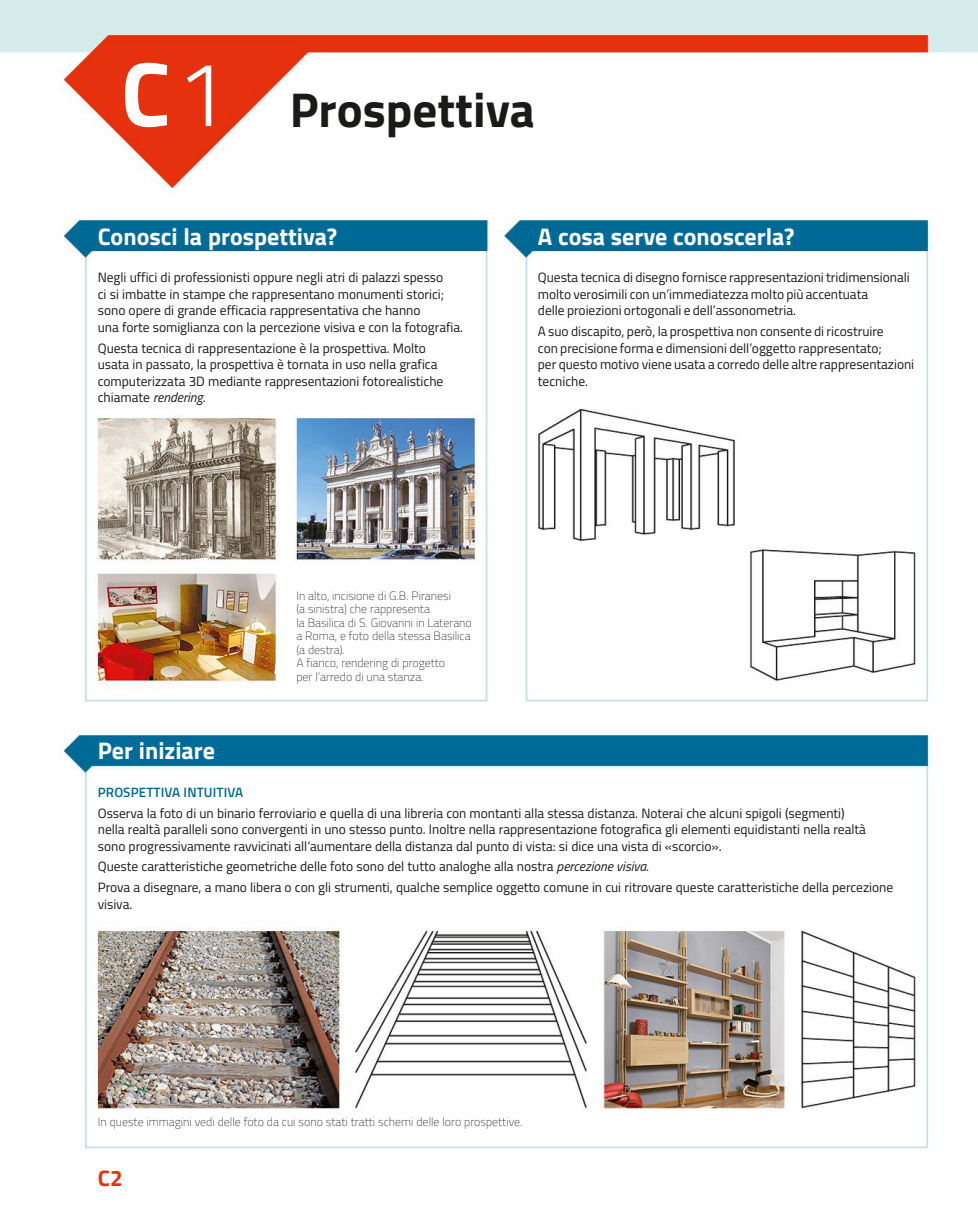
<style>
.page{position:relative;width:978px;height:1212px;background:#fff}
.page>*{position:absolute;margin:0;border:0;box-sizing:border-box;transform-origin:0 0}
.t1{font:700 91.5px "Titillium";color:#fff}
.t2{font:700 48.9px "Titillium";color:#1a1a18}
.t3{font:700 24px "Titillium";color:#fff}
.t4{font:700 22.5px "Titillium";color:#e5310d}
.t5{font:13.5px/16.5px "Titillium";letter-spacing:-.005em;color:#1a1a18}
.t6{font:600 13.5px "Titillium";letter-spacing:.005em;color:#006a96}
.t7{font:100 12px/13.5px "Titillium";color:#1a1a18}
.s1{font-weight:300}
.s2{font-style:italic}
</style>
<div class="page">
<img style="left:0;top:0;width:978px;height:1149px">
<h1 class="t1" style="left:121px;top:64px;width:108px">C<span class="s1">1</span></h1>
<h2 class="t2" style="left:290px;top:94px;width:247px">Prospettiva</h2>
<h3 class="t3" style="left:98px;top:228px;width:241px">Conosci la prospettiva?</h3>
<p class="t5" style="left:98px;top:271px;width:367px">Negli uffici di professionisti oppure negli atri di palazzi spesso<br>ci si imbatte in stampe che rappresentano monumenti storici; sono opere di grande efficacia rappresentativa che hanno<br>una forte somiglianza con la percezione visiva e con la fotografia.</p>
<p class="t5" style="left:98px;top:341px;width:347px">Questa tecnica di rappresentazione è la prospettiva. Molto usata in passato, la prospettiva è tornata in uso nella grafica computerizzata 3D mediante rappresentazioni fotorealistiche chiamate <span class="s2">rendering</span>.</p>
<h3 class="t3" style="left:538px;top:228px;width:258px">A cosa serve conoscerla?</h3>
<p class="t5" style="left:538px;top:271px;width:373px">Questa tecnica di disegno fornisce rappresentazioni tridimensionali molto verosimili con un’immediatezza molto più accentuata<br>delle proiezioni ortogonali e dell’assonometria.</p>
<p class="t5" style="left:538px;top:325px;width:378px">A suo discapito, però, la prospettiva non consente di ricostruire<br>con precisione forma e dimensioni dell’oggetto rappresentato;<br>per questo motivo viene usata a corredo delle altre rappresentazioni tecniche.</p>
<h3 class="t3" style="left:98px;top:743px;width:119px">Per iniziare</h3>
<p class="t7" style="left:296px;top:590px;width:177px">In alto, incisione di G.B. Piranesi<br>(a sinistra) che rappresenta<br>la Basilica di S. Giovanni in Laterano a Roma, e foto della stessa Basilica (a destra).<br>A fianco, rendering di progetto<br>per l’arredo di una stanza.</p>
<p class="t6" style="left:98px;top:787px;width:147px">PROSPETTIVA INTUITIVA</p>
<p class="t5" style="left:98px;top:806px;width:770px">Osserva la foto di un binario ferroviario e quella di una libreria con montanti alla stessa distanza. Noterai che alcuni spigoli (segmenti) nella realtà paralleli sono convergenti in uno stesso punto. Inoltre nella rappresentazione fotografica gli elementi equidistanti nella realtà sono progressivamente ravvicinati all’aumentare della distanza dal punto di vista: si dice una vista di «scorcio».</p>
<p class="t5" style="left:98px;top:858px;width:797px;line-height:20.7px">Queste caratteristiche geometriche delle foto sono del tutto analoghe alla nostra <span class="s2">percezione visiva</span>.<br>Prova a disegnare, a mano libera o con gli strumenti, qualche semplice oggetto comune in cui ritrovare queste caratteristiche della percezione</p>
<p class="t5" style="left:98px;top:897px;width:36px">visiva.</p>
<p class="t7" style="left:98px;top:1116px;width:426px">In queste immagini vedi delle foto da cui sono stati tratti schemi delle loro prospettive.</p>
<h3 class="t4" style="left:98px;top:1171px;width:26px">C2</h3>
</div>
